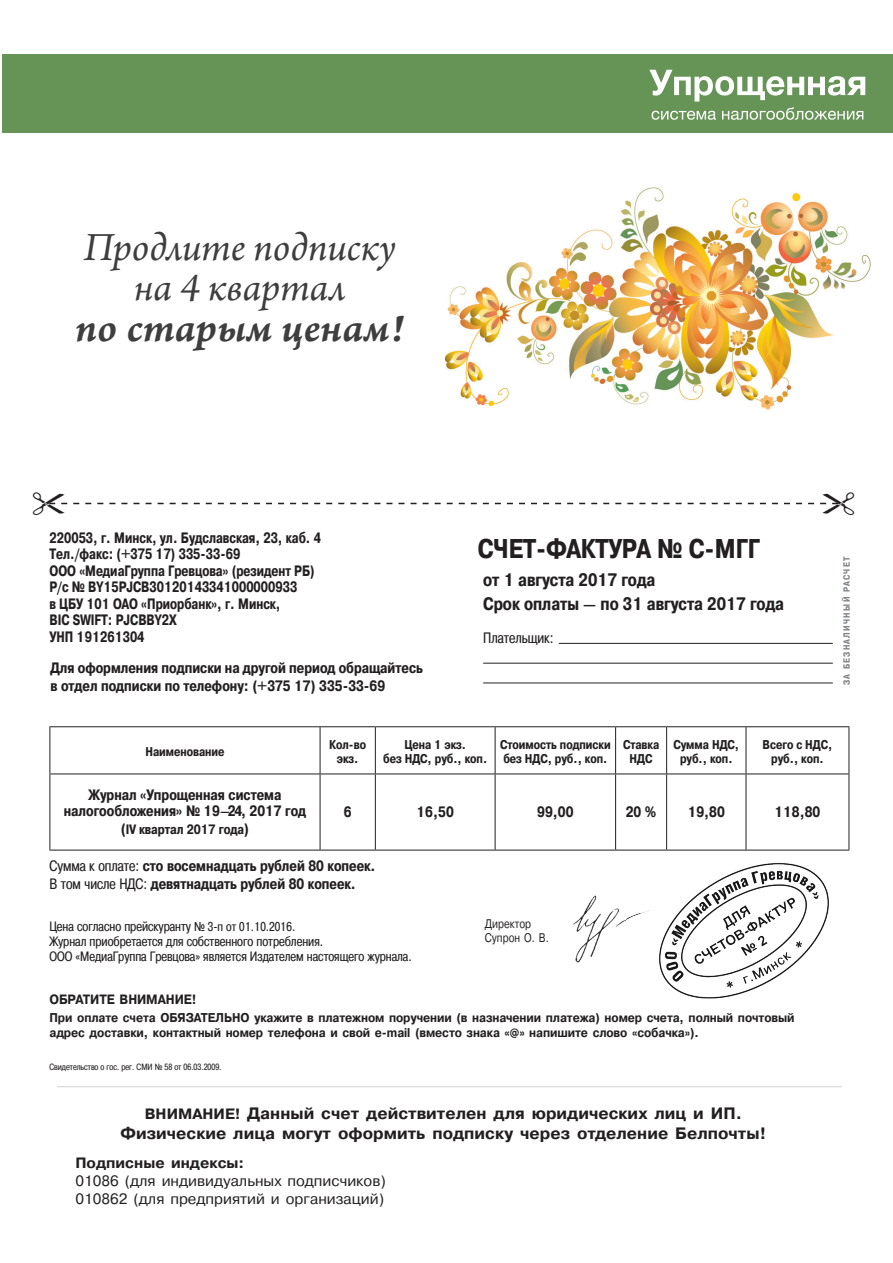
<style>
.page{position:relative;width:893px;height:1263px;background:#fff}
.page>*{position:absolute;margin:0;border:0;box-sizing:border-box;transform-origin:0 0}
.t1{font:italic 42px "Arno Pro";letter-spacing:-.005em;color:#3e3e3f}
.t2{font:42px "Arno Pro Smbd Italic Caption";color:#3e3e3f}
.t3{font:700 27px "Pragmatica Cond C";color:#231f20}
.t4{font:700 18px "Pragmatica Cond C";color:#231f20}
.t5{font:700 16.5px "Pragmatica";color:#231f20}
.Paragraph_Style_1{font:700 15px/16.5px "Pragmatica Cond C";color:#231f20;text-align:center}
.Paragraph_Style_1-2{font:700 15px/16.5px "Pragmatica Cond C";color:#231f20;scale:.93 1}
.t6{font:15px "Pragmatica";color:#231f20}
.t7{font:700 15px "Pragmatica";color:#231f20}
.t8{font:15px "Pragmatica Cond C";color:#231f20}
.t9{font:13.5px "Pragmatica Cond C";color:#231f20}
.Paragraph_Style_1-3{font:700 13.5px "Pragmatica Cond C";color:#231f20}
.t10{font:700 13.5px "Pragmatica";letter-spacing:-.01em;color:#231f20;scale:.9 1}
.t11{font:700 12.75px/15px "Pragmatica";letter-spacing:-.01em;color:#231f20;scale:.9 1}
.t12{font:700 12.6px/14.2px "Pragmatica Cond C";color:#231f20;text-align:center}
.t13{font:12.45px "Pragmatica";color:#231f20;scale:.8 1}
.t14{font:9px "Pragmatica Cond C";color:#231f20}
.t15{font:700 9px "Pragmatica Cond C";letter-spacing:.14em;color:#808285}
.s1{font-size:15px}
.s2{font-weight:400}
.s3{font-size:12.75px}
</style>
<div class="page">
<hr style="left:559px;top:643px;width:274px;height:1px;background:#231f20">
<hr style="left:483px;top:663px;width:350px;height:1px;background:#231f20">
<hr style="left:483px;top:682px;width:350px;height:1px;background:#231f20">
<hr style="left:49px;top:726px;width:271px;height:1px;background:#231f20">
<hr style="left:49px;top:727px;width:1px;height:46px;background:#231f20">
<hr style="left:320px;top:726px;width:55px;height:1px;background:#231f20">
<hr style="left:320px;top:727px;width:1px;height:46px;background:#231f20">
<hr style="left:375px;top:726px;width:120px;height:1px;background:#231f20">
<hr style="left:375px;top:727px;width:1px;height:46px;background:#231f20">
<hr style="left:495px;top:726px;width:121px;height:1px;background:#231f20">
<hr style="left:495px;top:727px;width:1px;height:46px;background:#231f20">
<hr style="left:616px;top:726px;width:51px;height:1px;background:#231f20">
<hr style="left:615px;top:727px;width:1px;height:46px;background:#231f20">
<hr style="left:667px;top:726px;width:79px;height:1px;background:#231f20">
<hr style="left:666px;top:727px;width:1px;height:46px;background:#231f20">
<hr style="left:746px;top:726px;width:103px;height:1px;background:#231f20">
<hr style="left:746px;top:727px;width:1px;height:46px;background:#231f20">
<hr style="left:849px;top:727px;width:1px;height:46px;background:#231f20">
<hr style="left:49px;top:773px;width:271px;height:1px;background:#231f20">
<hr style="left:49px;top:774px;width:1px;height:76px;background:#231f20">
<hr style="left:320px;top:773px;width:55px;height:1px;background:#231f20">
<hr style="left:320px;top:774px;width:1px;height:76px;background:#231f20">
<hr style="left:375px;top:773px;width:120px;height:1px;background:#231f20">
<hr style="left:375px;top:774px;width:1px;height:76px;background:#231f20">
<hr style="left:495px;top:773px;width:121px;height:1px;background:#231f20">
<hr style="left:495px;top:774px;width:1px;height:76px;background:#231f20">
<hr style="left:616px;top:773px;width:51px;height:1px;background:#231f20">
<hr style="left:615px;top:774px;width:1px;height:76px;background:#231f20">
<hr style="left:667px;top:773px;width:79px;height:1px;background:#231f20">
<hr style="left:666px;top:774px;width:1px;height:76px;background:#231f20">
<hr style="left:746px;top:773px;width:103px;height:1px;background:#231f20">
<hr style="left:746px;top:774px;width:1px;height:76px;background:#231f20">
<hr style="left:849px;top:774px;width:1px;height:76px;background:#231f20">
<hr style="left:49px;top:850px;width:271px;height:1px;background:#231f20">
<hr style="left:320px;top:850px;width:55px;height:1px;background:#231f20">
<hr style="left:375px;top:850px;width:120px;height:1px;background:#231f20">
<hr style="left:495px;top:850px;width:121px;height:1px;background:#231f20">
<hr style="left:616px;top:850px;width:51px;height:1px;background:#231f20">
<hr style="left:667px;top:850px;width:79px;height:1px;background:#231f20">
<hr style="left:746px;top:850px;width:103px;height:1px;background:#231f20">
<img style="left:573px;top:895px;width:76px;height:68px">
<img style="left:659px;top:863px;width:170px;height:136px">
<hr style="left:57px;top:1086px;width:785px;height:1px;background:#d1d2d4">
<div style="left:3px;top:54px;width:890px;height:79px;background:#669456"></div>
<svg style="left:649px;top:70px;width:216px;height:50px"></svg>
<img style="left:446px;top:187px;width:425px;height:223px">
<svg style="left:49px;top:502px;width:790px;height:3px"></svg>
<p class="t1" style="left:84px;top:223px;width:314px">Продлите подписку</p>
<p class="t1" style="left:134px;top:263px;width:213px">на 4 квартал</p>
<p class="t2" style="left:75px;top:302px;width:331px">по старым ценам!</p>
<p class="Paragraph_Style_1-2" style="left:49px;top:529px;width:293px">220053, г. Минск, ул. Будславская, 23, каб. 4<br>Тел./факс: (+375 17) 335-33-69<br>ООО «МедиаГруппа Гревцова» (резидент РБ)<br>Р/с № BY15PJCB30120143341000000933</p>
<p class="Paragraph_Style_1-2" style="left:49px;top:595px;width:250px">в ЦБУ 101 ОАО «Приорбанк», г. Минск,</p>
<p class="Paragraph_Style_1-2" style="left:49px;top:612px;width:138px">BIC SWIFT: PJCBBY2X<br>УНП 191261304</p>
<p class="Paragraph_Style_1" style="left:51px;top:658px;width:374px;line-height:18px;text-align:left">Для оформления подписки на другой период обращайтесь в отдел подписки по телефону: (+375 17) 335-33-69</p>
<p class="t3" style="left:478px;top:533px;width:284px">СЧЕТ-ФАКТУРА № С-МГГ</p>
<p class="t4" style="left:483px;top:570px;width:174px">от 1 августа 2017 года</p>
<p class="t4" style="left:483px;top:594px;width:302px">Срок оплаты — по 31 августа 2017 года</p>
<p class="t8" style="left:483px;top:629px;width:72px">Плательщик:</p>
<p class="t15" style="left:842px;top:685px;width:130px;rotate:-90deg">ЗА БЕЗНАЛИЧНЫЙ РАСЧЕТ</p>
<p class="t12" style="left:145px;top:745px;width:81px">Наименование</p>
<p class="t12" style="left:329px;top:737px;width:38px">Кол-во экз.</p>
<p class="t12" style="left:383px;top:737px;width:106px">Цена 1 экз.<br>без НДС, руб., коп.</p>
<p class="t12" style="left:500px;top:737px;width:112px;text-align:left">Стоимость подписки без НДС, руб., коп.</p>
<p class="t12" style="left:623px;top:737px;width:38px">Ставка<br>НДС</p>
<p class="t12" style="left:673px;top:737px;width:67px">Сумма НДС, руб., коп.</p>
<p class="t12" style="left:762px;top:737px;width:71px">Всего с НДС, руб., коп.</p>
<p class="Paragraph_Style_1" style="left:64px;top:786px;width:244px">Журнал «Упрощенная система налогообложения» № 19–24, 2017 год</p>
<p class="Paragraph_Style_1-3" style="left:121px;top:821px;width:130px"><span class="s1">(</span>IV квартал 2017 года<span class="s1">)</span></p>
<p class="Paragraph_Style_1" style="left:344px;top:803px;width:9px">6</p>
<p class="Paragraph_Style_1" style="left:417px;top:803px;width:39px">16,50</p>
<p class="Paragraph_Style_1" style="left:537px;top:803px;width:38px">99,00</p>
<p class="Paragraph_Style_1" style="left:626px;top:803px;width:32px">20 %</p>
<p class="Paragraph_Style_1" style="left:688px;top:803px;width:39px">19,80</p>
<p class="Paragraph_Style_1" style="left:775px;top:803px;width:47px">118,80</p>
<p class="Paragraph_Style_1" style="left:49px;top:857px;width:328px"><span class="s2">Сумма к оплате:</span> сто восемнадцать рублей 80 копеек.</p>
<p class="Paragraph_Style_1" style="left:49px;top:875px;width:308px"><span class="s2">В том числе НДС:</span> девятнадцать рублей 80 копеек.</p>
<p class="t9" style="left:49px;top:919px;width:247px">Цена согласно прейскуранту <span class="s3">№ 3-п от 01.10.2016.</span></p>
<p class="t9" style="left:49px;top:934px;width:275px">Журнал приобретается для собственного потребления.</p>
<p class="t9" style="left:49px;top:949px;width:364px">ООО «МедиаГруппа Гревцова» является Издателем настоящего журнала.</p>
<p class="t13" style="left:485px;top:917px;width:60px">Директор</p>
<p class="t13" style="left:485px;top:931px;width:81px">Супрон О. В.</p>
<p class="t10" style="left:49px;top:992px;width:165px">ОБРАТИТЕ ВНИМАНИЕ!</p>
<p class="t11" style="left:49px;top:1011px;width:829px">При оплате счета ОБЯЗАТЕЛЬНО укажите в платежном поручении (в назначении платежа) номер счета, полный почтовый адрес доставки, контактный номер телефона и свой e-mail (вместо знака «@» напишите слово «собачка»).</p>
<p class="t14" style="left:49px;top:1062px;width:174px">Свидетельство о гос. рег. СМИ № 58 от 06.03.2009.</p>
<p class="t5" style="left:145px;top:1105px;width:599px"><span class="s1">ВНИМАНИЕ!</span> Данный счет действителен для юридических лиц и ИП.</p>
<p class="t5" style="left:121px;top:1125px;width:647px">Физические лица могут оформить подписку через отделение Белпочты!</p>
<p class="t7" style="left:75px;top:1154px;width:170px">Подписные индексы:</p>
<p class="t6" style="left:75px;top:1172px;width:312px">01086 (для индивидуальных подписчиков)</p>
<p class="t6" style="left:75px;top:1190px;width:310px">010862 (для предприятий и организаций)</p>
</div>
